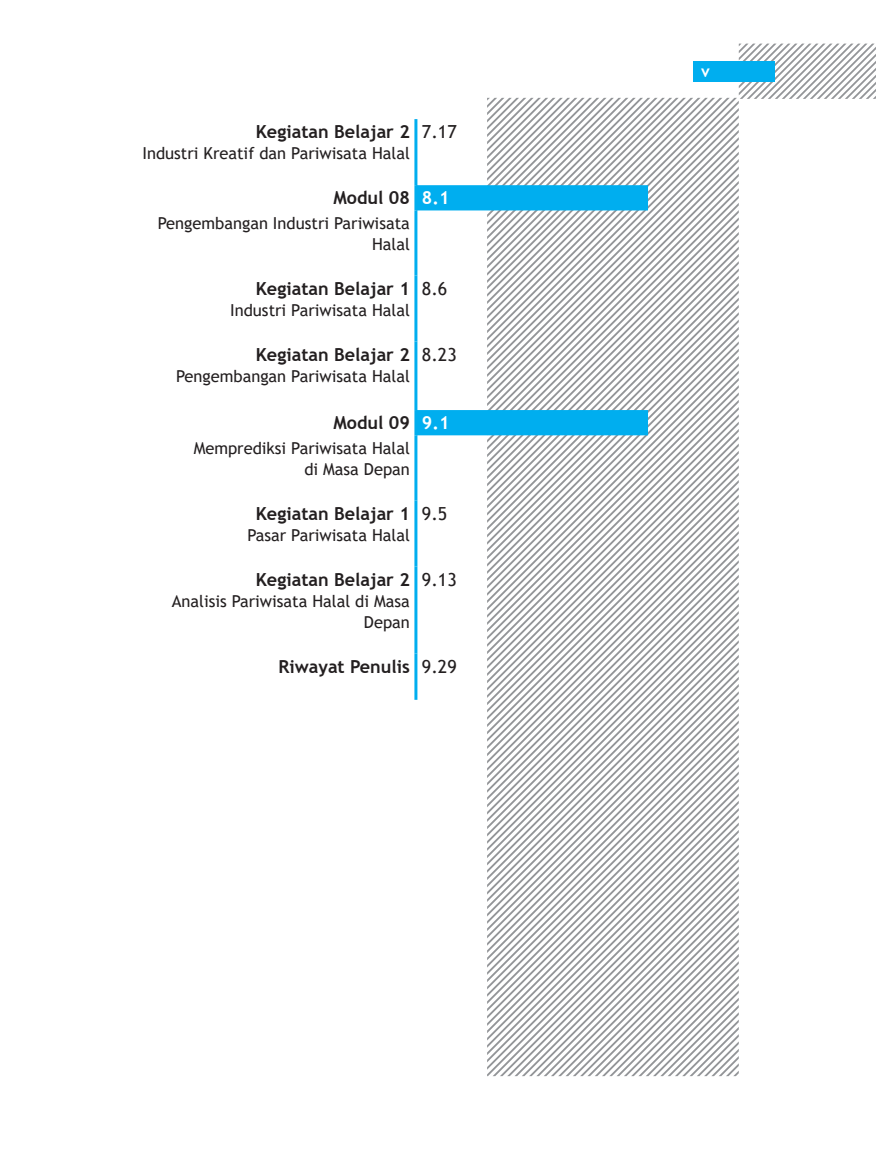
<style>
.page{position:relative;width:876px;height:1174px;background:#fff}
.page>*{position:absolute;margin:0;border:0;box-sizing:border-box;transform-origin:0 0}
.t1{font:700 18px "Trebuchet MS";color:#231f20}
.t2{font:18px "Trebuchet MS";color:#231f20}
.t3{font:16.5px/21px "Trebuchet MS";color:#231f20;text-align:right}
.t4{font:700 16.5px "Trebuchet MS";color:#fff}
.s1{color:#fff}
.s2{font-weight:400}
</style>
<div class="page">
<svg style="left:739px;top:44px;width:137px;height:55px"></svg>
<div style="left:693px;top:61px;width:82px;height:21px;background:#00aeef"></div>
<svg style="left:686px;top:98px;width:51px;height:250px"></svg>
<svg style="left:686px;top:98px;width:44px;height:242px"></svg>
<svg style="left:686px;top:98px;width:36px;height:235px"></svg>
<svg style="left:686px;top:98px;width:29px;height:228px"></svg>
<svg style="left:686px;top:98px;width:22px;height:220px"></svg>
<svg style="left:686px;top:98px;width:14px;height:213px"></svg>
<svg style="left:686px;top:98px;width:7px;height:206px"></svg>
<svg style="left:487px;top:98px;width:199px;height:401px"></svg>
<svg style="left:487px;top:499px;width:252px;height:40px"></svg>
<svg style="left:487px;top:539px;width:252px;height:537px"></svg>
<svg style="left:417px;top:185px;width:231px;height:250px"></svg>
<hr style="left:414px;top:119px;width:3px;height:66px;background:#00aeef">
<hr style="left:414px;top:185px;width:3px;height:25px;background:#00aeef">
<hr style="left:414px;top:210px;width:3px;height:65px;background:#00aeef">
<hr style="left:414px;top:275px;width:3px;height:66px;background:#00aeef">
<hr style="left:414px;top:341px;width:3px;height:69px;background:#00aeef">
<hr style="left:414px;top:410px;width:3px;height:25px;background:#00aeef">
<hr style="left:414px;top:435px;width:3px;height:65px;background:#00aeef">
<hr style="left:414px;top:500px;width:3px;height:66px;background:#00aeef">
<hr style="left:414px;top:566px;width:3px;height:87px;background:#00aeef">
<hr style="left:414px;top:653px;width:3px;height:47px;background:#00aeef">
<p class="t1" style="left:256px;top:121px;width:156px">Kegiatan Belajar 2</p>
<p class="t3" style="left:142px;top:143px;width:269px">Industri Kreatif dan Pariwisata Halal</p>
<p class="t2" style="left:422px;top:121px;width:36px">7.17</p>
<p class="t1" style="left:333px;top:187px;width:118px">Modul 08 <span class="s1">8.1</span></p>
<p class="t3" style="left:158px;top:212px;width:254px">Pengembangan Industri Pariwisata<br>Halal</p>
<p class="t1" style="left:256px;top:277px;width:156px">Kegiatan Belajar 1</p>
<p class="t3" style="left:230px;top:299px;width:181px">Industri Pariwisata Halal</p>
<p class="t2" style="left:422px;top:277px;width:27px">8.6</p>
<p class="t1" style="left:256px;top:343px;width:156px">Kegiatan Belajar 2</p>
<p class="t3" style="left:176px;top:365px;width:235px">Pengembangan Pariwisata Halal</p>
<p class="t2" style="left:422px;top:343px;width:36px">8.23</p>
<p class="t1" style="left:333px;top:412px;width:118px">Modul 09 <span class="s1">9.1</span></p>
<p class="t3" style="left:194px;top:437px;width:218px">Memprediksi Pariwisata Halal di Masa Depan</p>
<p class="t1" style="left:256px;top:502px;width:156px">Kegiatan Belajar 1</p>
<p class="t3" style="left:247px;top:524px;width:164px">Pasar Pariwisata Halal</p>
<p class="t2" style="left:422px;top:502px;width:27px">9.5</p>
<p class="t1" style="left:256px;top:568px;width:156px">Kegiatan Belajar 2</p>
<p class="t3" style="left:172px;top:590px;width:240px">Analisis Pariwisata Halal di Masa<br>Depan</p>
<p class="t2" style="left:422px;top:568px;width:36px">9.13</p>
<p class="t1" style="left:278px;top:655px;width:180px">Riwayat Penulis <span class="s2">9.29</span></p>
<p class="t4" style="left:701px;top:61px;width:10px">v</p>
</div>
